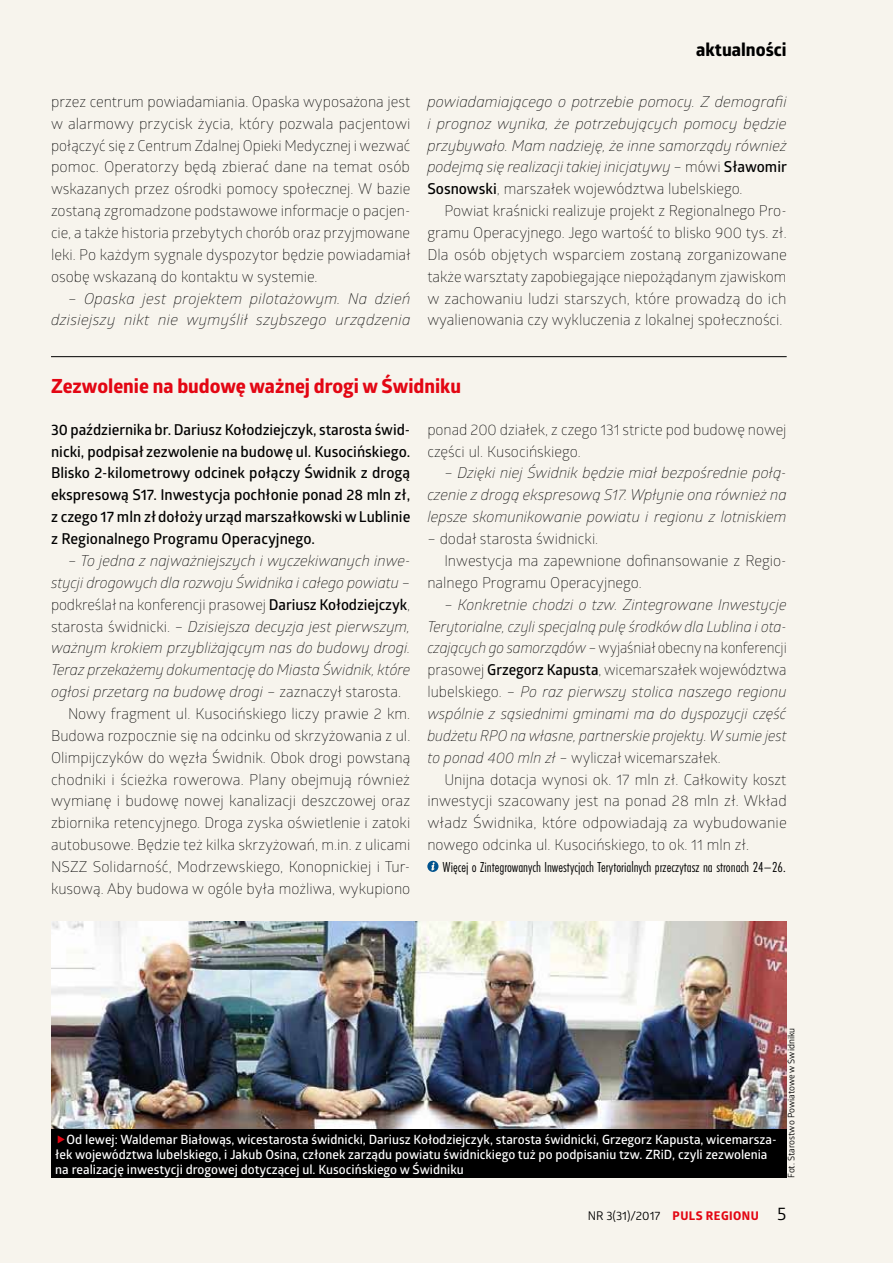
<style>
.page{position:relative;width:893px;height:1263px;background:#f7f4ed}
.page>*{position:absolute;margin:0;border:0;box-sizing:border-box;transform-origin:0 0}
.t1{font:700 19.5px "Globerx";color:#e30613}
.t2{font:700 18px "Globerx";color:#000}
.t3{font:300 15px/21.9px "Glober";color:#000;text-align:justify}
.t4{font:italic 300 15px/21.9px "Glober";color:#000;text-align:justify}
.t5{font:600 15px/21.9px "Glober";color:#000;text-align:justify}
.t6{font:15px "Futura PT Cond";color:#000}
.t7{font:600 12.75px/15px "Glober";color:#fff}
.t8{font:12px "Glober";color:#000}
.t9{font:9px "Glober";color:#000}
.s1{font-style:normal}
.s2{font-weight:600;font-style:normal}
.s3{font-weight:600}
.s4{font-family:"Globerx";font-weight:700;color:#e30613}
.s5{font-size:18px}
</style>
<div class="page">
<hr style="left:51px;top:356px;width:736px;height:1px;background:#000">
<svg style="left:427px;top:861px;width:11px;height:11px"></svg>
<img style="left:51px;top:921px;width:736px;height:208px">
<div style="left:51px;top:1129px;width:736px;height:49px;background:#000"></div>
<p class="t3" style="left:51px;top:90px;width:361px">przez centrum powiadamiania. Opaska wyposażona jest w alarmowy przycisk życia, który pozwala pacjentowi połączyć się z Centrum Zdalnej Opieki Medycznej i wezwać pomoc. Operatorzy będą zbierać dane na temat osób wskazanych przez ośrodki pomocy społecznej. W bazie zostaną zgromadzone podstawowe informacje o pacjen&shy;cie, a także historia przebytych chorób oraz przyjmowane leki. Po każdym sygnale dyspozytor będzie powiadamiał osobę wskazaną do kontaktu w systemie.</p>
<p class="t4" style="left:51px;top:287px;width:361px;text-align:right"><span class="s1">–</span> Opaska jest projektem pilotażowym. Na dzień dzisiejszy nikt nie wymyślił szybszego urządzenia</p>
<p class="t2" style="left:696px;top:37px;width:92px">aktualności</p>
<p class="t4" style="left:427px;top:90px;width:361px">powiadamiającego o potrzebie pomocy. Z demografii i prognoz wynika, że potrzebujących pomocy będzie przybywało. Mam nadzieję, że inne samorządy również podejmą się realizacji takiej inicjatywy <span class="s1">– mówi</span> <span class="s2">Sławomir Sosnowski</span><span class="s1">, marszałek województwa lubelskiego.</span></p>
<p class="t3" style="left:427px;top:199px;width:361px;text-indent:17px">Powiat kraśnicki realizuje projekt z Regionalnego Pro&shy;gramu Operacyjnego. Jego wartość to blisko 900 tys. zł.<br>Dla osób objętych wsparciem zostaną zorganizowane także warsztaty zapobiegające niepożądanym zjawiskom w zachowaniu ludzi starszych, które prowadzą do ich wyalienowania czy wykluczenia z lokalnej społeczności.</p>
<h1 class="t1" style="left:51px;top:371px;width:411px">Zezwolenie na budowę ważnej drogi w Świdniku</h1>
<p class="t5" style="left:51px;top:418px;width:361px">30 października br. Dariusz Kołodziejczyk, starosta świd&shy;nicki, podpisał zezwolenie na budowę ul. Kusocińskiego.<br>Blisko 2-kilometrowy odcinek połączy Świdnik z drogą ekspresową S17. Inwestycja pochłonie ponad 28 mln zł, z czego 17 mln zł dołoży urząd marszałkowski wLublinie z Regionalnego Programu Operacyjnego.</p>
<p class="t4" style="left:68px;top:549px;width:344px"><span class="s1">–</span> To jedna z najważniejszych i wyczekiwanych inwe-</p>
<p class="t4" style="left:51px;top:571px;width:361px">stycji drogowych dla rozwoju Świdnika i całego powiatu <span class="s1">–</span></p>
<p class="t3" style="left:51px;top:593px;width:361px">podkreślał na konferencji prasowej <span class="s3">Dariusz Kołodziejczyk</span>,</p>
<p class="t4" style="left:51px;top:614px;width:361px"><span class="s1">starosta świdnicki. –</span> Dzisiejsza decyzja jest pierwszym,</p>
<p class="t4" style="left:51px;top:636px;width:361px">ważnym krokiem przybliżającym nas do budowy drogi.</p>
<p class="t4" style="left:51px;top:658px;width:361px">Teraz przekażemy dokumentację do Miasta Świdnik, które</p>
<p class="t4" style="left:51px;top:680px;width:351px">ogłosi przetarg na budowę drogi <span class="s1">– zaznaczył starosta.</span></p>
<p class="t3" style="left:68px;top:702px;width:344px">Nowy fragment ul. Kusocińskiego liczy prawie 2 km.</p>
<p class="t3" style="left:51px;top:724px;width:361px">Budowa rozpocznie się na odcinku od skrzyżowania z ul.</p>
<p class="t3" style="left:51px;top:746px;width:361px">Olimpijczyków do węzła Świdnik. Obok drogi powstaną</p>
<p class="t3" style="left:51px;top:767px;width:361px">chodniki i ścieżka rowerowa. Plany obejmują również</p>
<p class="t3" style="left:51px;top:789px;width:361px">wymianę i budowę nowej kanalizacji deszczowej oraz</p>
<p class="t3" style="left:51px;top:811px;width:361px">zbiornika retencyjnego. Droga zyska oświetlenie i zatoki</p>
<p class="t3" style="left:51px;top:833px;width:361px">autobusowe. Będzie też kilka skrzyżowań, m.in. z ulicami</p>
<p class="t3" style="left:51px;top:855px;width:361px">NSZZ Solidarność, Modrzewskiego, Konopnickiej i Tur-</p>
<p class="t3" style="left:51px;top:877px;width:361px">kusową. Aby budowa w ogóle była możliwa, wykupiono</p>
<p class="t3" style="left:427px;top:418px;width:361px">ponad 200 działek, z czego 131 stricte pod budowę nowej części ul. Kusocińskiego.</p>
<p class="t4" style="left:427px;top:461px;width:361px;text-indent:17px"><span class="s1">–</span> Dzięki niej Świdnik będzie miał bezpośrednie połą&shy;czenie z drogą ekspresową S17. Wpłynie ona również na lepsze skomunikowanie powiatu i regionu z lotniskiem</p>
<p class="t3" style="left:427px;top:527px;width:172px">– dodał starosta świdnicki.</p>
<p class="t3" style="left:444px;top:549px;width:344px">Inwestycja ma zapewnione dofinansowanie z Regio-</p>
<p class="t3" style="left:427px;top:571px;width:216px">nalnego Programu Operacyjnego.</p>
<p class="t4" style="left:427px;top:593px;width:361px;text-indent:17px"><span class="s1">–</span> Konkretnie chodzi o tzw. Zintegrowane Inwestycje Terytorialne, czyli specjalną pulę środków dla Lublina i ota&shy;czających go samorządów <span class="s1">– wyjaśniał obecny na konferencji prasowej</span> <span class="s2">Grzegorz Kapusta</span><span class="s1">, wicemarszałek województwa lubelskiego. –</span> Po raz pierwszy stolica naszego regionu wspólnie z sąsiednimi gminami ma do dyspozycji część budżetu RPO na własne, partnerskie projekty. W sumie jest to ponad 400 mln zł <span class="s1">– wyliczał wicemarszałek.</span></p>
<p class="t3" style="left:427px;top:767px;width:361px;text-indent:17px">Unijna dotacja wynosi ok. 17 mln zł. Całkowity koszt inwestycji szacowany jest na ponad 28 mln zł. Wkład władz Świdnika, które odpowiadają za wybudowanie nowego odcinka ul. Kusocińskiego, to ok. 11 mln zł.</p>
<p class="t6" style="left:443px;top:858px;width:344px">Więcej o Zintegrowanych Inwestycjach Terytorialnych przeczytasz na stronach 24–26.</p>
<p class="t7" style="left:55px;top:1131px;width:723px;text-indent:11px">Od lewej: Waldemar Białowąs, wicestarosta świdnicki, Dariusz Kołodziejczyk, starosta świdnicki, Grzegorz Kapusta, wicemarsza&shy;łek województwa lubelskiego, i Jakub Osina, członek zarządu powiatu świdnickiego tuż po podpisaniu tzw. ZRiD, czyli zezwolenia na realizację inwestycji drogowej dotyczącej ul. Kusocińskiego w Świdniku</p>
<p class="t9" style="left:785px;top:1178px;width:152px;rotate:-90deg">Fot. Starostwo Powiatowe w Świdniku</p>
<p class="t8" style="left:588px;top:1208px;width:200px">NR 3(31)/2017 <span class="s4">puls regionu</span> <span class="s5">5</span></p>
</div>
